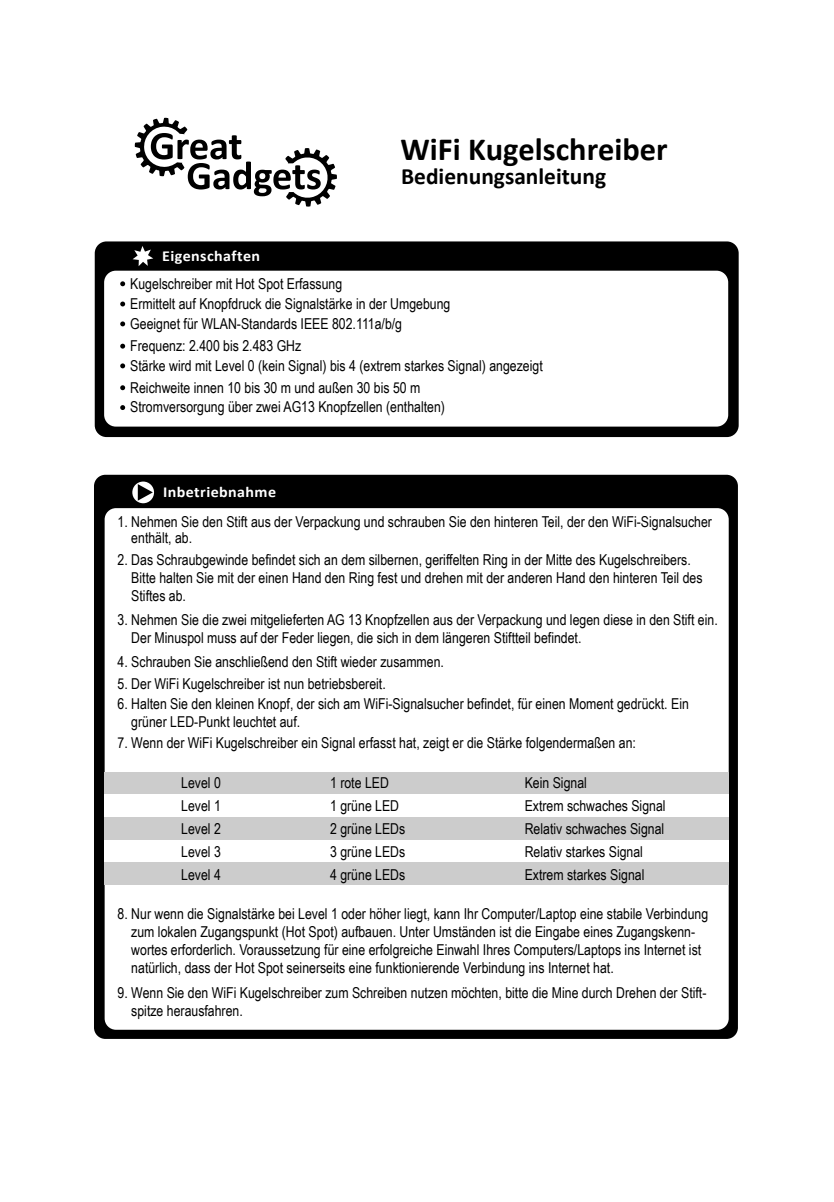
<style>
.page{position:relative;width:834px;height:1202px;background:#fff}
.page>*{position:absolute;margin:0;border:0;box-sizing:border-box;transform-origin:0 0}
.t1{font:700 32.4px "Calibri";color:#000}
.t2{font:700 23.4px "Calibri";color:#000}
.t3{font:700 15.2px "Calibri";letter-spacing:.025em;color:#fff;scale:1.05 1}
.t4{font:15px/23px "Arial Narrow";color:#000}
</style>
<div class="page">
<svg style="left:134px;top:118px;width:203px;height:89px"></svg>
<div style="left:94px;top:475px;width:643px;height:564px;background:#000;border-radius:11px"></div>
<div style="left:105px;top:508px;width:623px;height:522px;background:#fff;border-radius:11px"></div>
<svg style="left:132px;top:482px;width:22px;height:21px"></svg>
<svg style="left:138px;top:484px;width:15px;height:17px"></svg>
<div style="left:105px;top:772px;width:623px;height:23px;background:#ccc"></div>
<div style="left:105px;top:794px;width:623px;height:23px;background:#fff"></div>
<div style="left:105px;top:817px;width:623px;height:23px;background:#ccc"></div>
<div style="left:105px;top:862px;width:623px;height:23px;background:#ccc"></div>
<div style="left:95px;top:241px;width:643px;height:196px;background:#000;border-radius:12px"></div>
<div style="left:104px;top:271px;width:624px;height:156px;background:#fff;border-radius:12px"></div>
<svg style="left:133px;top:246px;width:20px;height:20px"></svg>
<svg style="left:120px;top:405px;width:5px;height:5px"></svg>
<svg style="left:120px;top:385px;width:5px;height:5px"></svg>
<svg style="left:120px;top:281px;width:5px;height:5px"></svg>
<svg style="left:120px;top:302px;width:5px;height:4px"></svg>
<svg style="left:120px;top:321px;width:5px;height:5px"></svg>
<svg style="left:120px;top:344px;width:5px;height:5px"></svg>
<svg style="left:120px;top:363px;width:5px;height:5px"></svg>
<h1 class="t1" style="left:400px;top:129px;width:269px">WiFi Kugelschreiber</h1>
<h2 class="t2" style="left:401px;top:162px;width:206px">Bedienungsanleitung</h2>
<p class="t3" style="left:162px;top:246px;width:95px">Eigenschaften</p>
<p class="t4" style="left:130px;top:273px;width:321px;line-height:20px">Kugelschreiber mit Hot Spot Erfassung<br>Ermittelt auf Knopfdruck die Signalstärke in der Umgebung<br>Geeignet für WLAN-Standards IEEE 802.111a/b/g</p>
<p class="t4" style="left:130px;top:335px;width:414px;line-height:20px">Frequenz: 2.400 bis 2.483 GHz<br>Stärke wird mit Level 0 (kein Signal) bis 4 (extrem starkes Signal) angezeigt</p>
<p class="t4" style="left:130px;top:396px;width:316px">Stromversorgung über zwei AG13 Knopfzellen (enthalten)</p>
<p class="t4" style="left:130px;top:376px;width:291px">Reichweite innen 10 bis 30 m und außen 30 bis 50 m</p>
<p class="t3" style="left:163px;top:482px;width:109px">Inbetriebnahme</p>
<p class="t4" style="left:131px;top:513px;width:582px;line-height:16px;text-indent:-14px">1. Nehmen Sie den Stift aus der Verpackung und schrauben Sie den hinteren Teil, der den WiFi-Signalsucher enthält, ab.</p>
<p class="t4" style="left:131px;top:550px;width:572px;line-height:18px;text-indent:-14px">2. Das Schraubgewinde befindet sich an dem silbernen, geriffelten Ring in der Mitte des Kugelschreibers.<br>Bitte halten Sie mit der einen Hand den Ring fest und drehen mit der anderen Hand den hinteren Teil des<br>Stiftes ab.</p>
<p class="t4" style="left:131px;top:610px;width:588px;line-height:18px;text-indent:-14px">3. Nehmen Sie die zwei mitgelieferten AG 13 Knopfzellen aus der Verpackung und legen diese in den Stift ein.<br>Der Minuspol muss auf der Feder liegen, die sich in dem längeren Stiftteil befindet.</p>
<p class="t4" style="left:118px;top:650px;width:328px">4. Schrauben Sie anschließend den Stift wieder zusammen.</p>
<p class="t4" style="left:118px;top:672px;width:269px">5. Der WiFi Kugelschreiber ist nun betriebsbereit.</p>
<p class="t4" style="left:131px;top:694px;width:559px;line-height:18px;text-indent:-14px">6. Halten Sie den kleinen Knopf, der sich am WiFi-Signalsucher befindet, für einen Moment gedrückt. Ein grüner LED-Punkt leuchtet auf.</p>
<p class="t4" style="left:118px;top:731px;width:520px">7. Wenn der WiFi Kugelschreiber ein Signal erfasst hat, zeigt er die Stärke folgendermaßen an:</p>
<p class="t4" style="left:181px;top:771px;width:41px;text-align:justify">Level 0<br>Level 1<br>Level 2<br>Level 3<br>Level 4</p>
<p class="t4" style="left:330px;top:771px;width:77px">1 rote LED<br>1 grüne LED<br>2 grüne LEDs<br>3 grüne LEDs<br>4 grüne LEDs</p>
<p class="t4" style="left:524px;top:771px;width:142px">Kein Signal<br>Extrem schwaches Signal<br>Relativ schwaches Signal<br>Relativ starkes Signal<br>Extrem starkes Signal</p>
<p class="t4" style="left:131px;top:905px;width:578px;line-height:18px;text-indent:-14px">8. Nur wenn die Signalstärke bei Level 1 oder höher liegt, kann Ihr Computer/Laptop eine stabile Verbindung zum lokalen Zugangspunkt (Hot Spot) aufbauen. Unter Umständen ist die Eingabe eines Zugangskenn&shy;wortes erforderlich. Voraussetzung für eine erfolgreiche Einwahl Ihres Computers/Laptops ins Internet ist natürlich, dass der Hot Spot seinerseits eine funktionierende Verbindung ins Internet hat.</p>
<p class="t4" style="left:131px;top:984px;width:576px;line-height:18px;text-indent:-14px">9. Wenn Sie den WiFi Kugelschreiber zum Schreiben nutzen möchten, bitte die Mine durch Drehen der Stift&shy;spitze herausfahren.</p>
</div>
